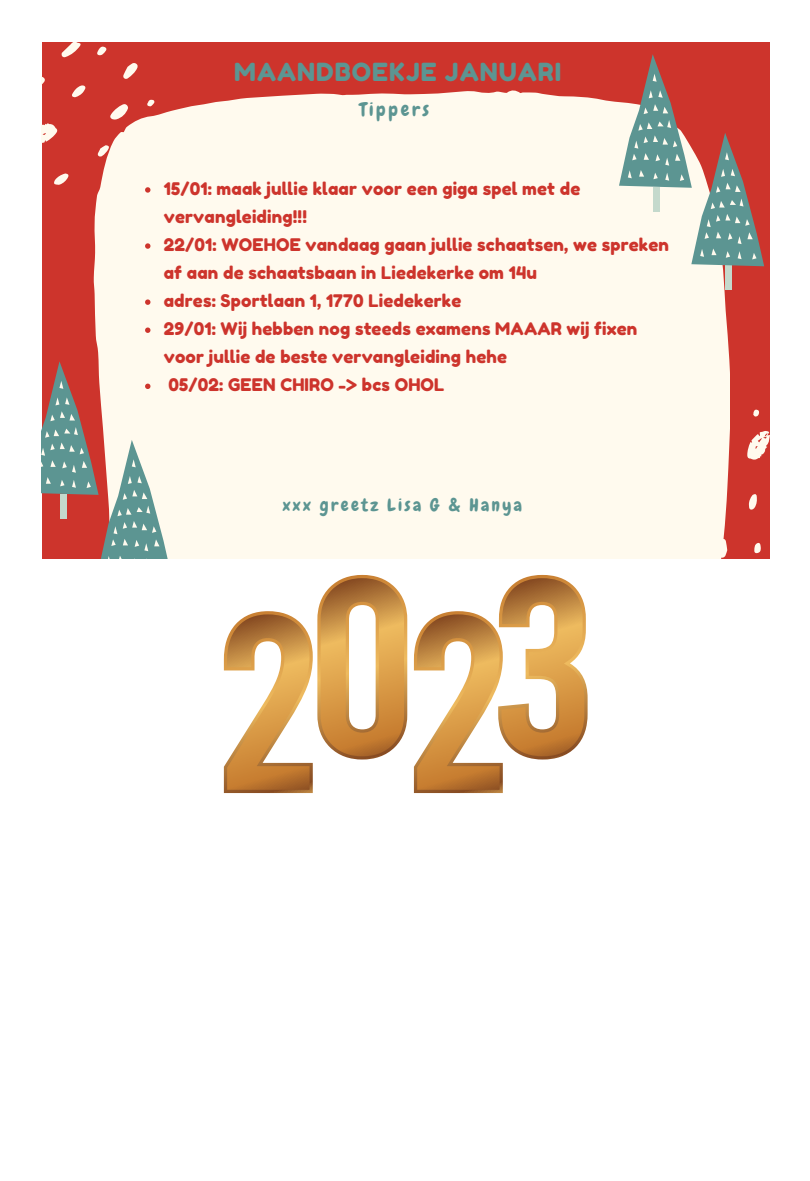
<style>
.page{position:relative;width:810px;height:1181px;background:#fff}
.page>*{position:absolute;margin:0;border:0;box-sizing:border-box;transform-origin:0 0}
.t1{font:24.9px "Fredoka One";letter-spacing:.04em;color:#5c9592}
.t2{font:19.05px "Chewy";letter-spacing:.14em;color:#5c9592}
.t3{font:17.4px/28px "Fredoka One";letter-spacing:.01em;color:#cd342c}
.t4{font:17.4px "Chewy";letter-spacing:.14em;color:#5c9592}
</style>
<div class="page">
<div style="left:42px;top:42px;width:727px;height:516px;background:#cd342c"></div>
<svg style="left:747px;top:409px;width:23px;height:149px"></svg>
<div style="left:94px;top:90px;width:636px;height:468px;background:#fffaee"></div>
<svg style="left:42px;top:42px;width:145px;height:178px"></svg>
<svg style="left:145px;top:243px;width:5px;height:6px"></svg>
<svg style="left:145px;top:299px;width:5px;height:6px"></svg>
<svg style="left:145px;top:327px;width:5px;height:6px"></svg>
<svg style="left:42px;top:361px;width:129px;height:197px"></svg>
<div style="left:726px;top:265px;width:6px;height:25px;background:#c4d9cc"></div>
<svg style="left:619px;top:54px;width:145px;height:212px"></svg>
<svg style="left:224px;top:575px;width:183px;height:218px"></svg>
<svg style="left:414px;top:575px;width:174px;height:218px"></svg>
<p class="t1" style="left:234px;top:57px;width:328px">MAANDBOEKJE JANUARI</p>
<p class="t2" style="left:359px;top:97px;width:71px">Tippers</p>
<p class="t3" style="left:164px;top:174px;width:418px">15/01: maak jullie klaar voor een giga spel met de vervangleiding!!!</p>
<p class="t3" style="left:164px;top:230px;width:507px">22/01: WOEHOE vandaag gaan jullie schaatsen, we spreken af aan de schaatsbaan in Liedekerke om 14u</p>
<p class="t3" style="left:164px;top:286px;width:299px">adres: Sportlaan 1, 1770 Liedekerke</p>
<p class="t3" style="left:164px;top:314px;width:475px">29/01: Wij hebben nog steeds examens MAAAR wij fixen voor jullie de beste vervangleiding hehe</p>
<p class="t3" style="left:168px;top:371px;width:278px">05/02: GEEN CHIRO -&gt; bcs OHOL</p>
<p class="t4" style="left:283px;top:493px;width:241px">xxx greetz Lisa G &amp; Hanya</p>
</div>
